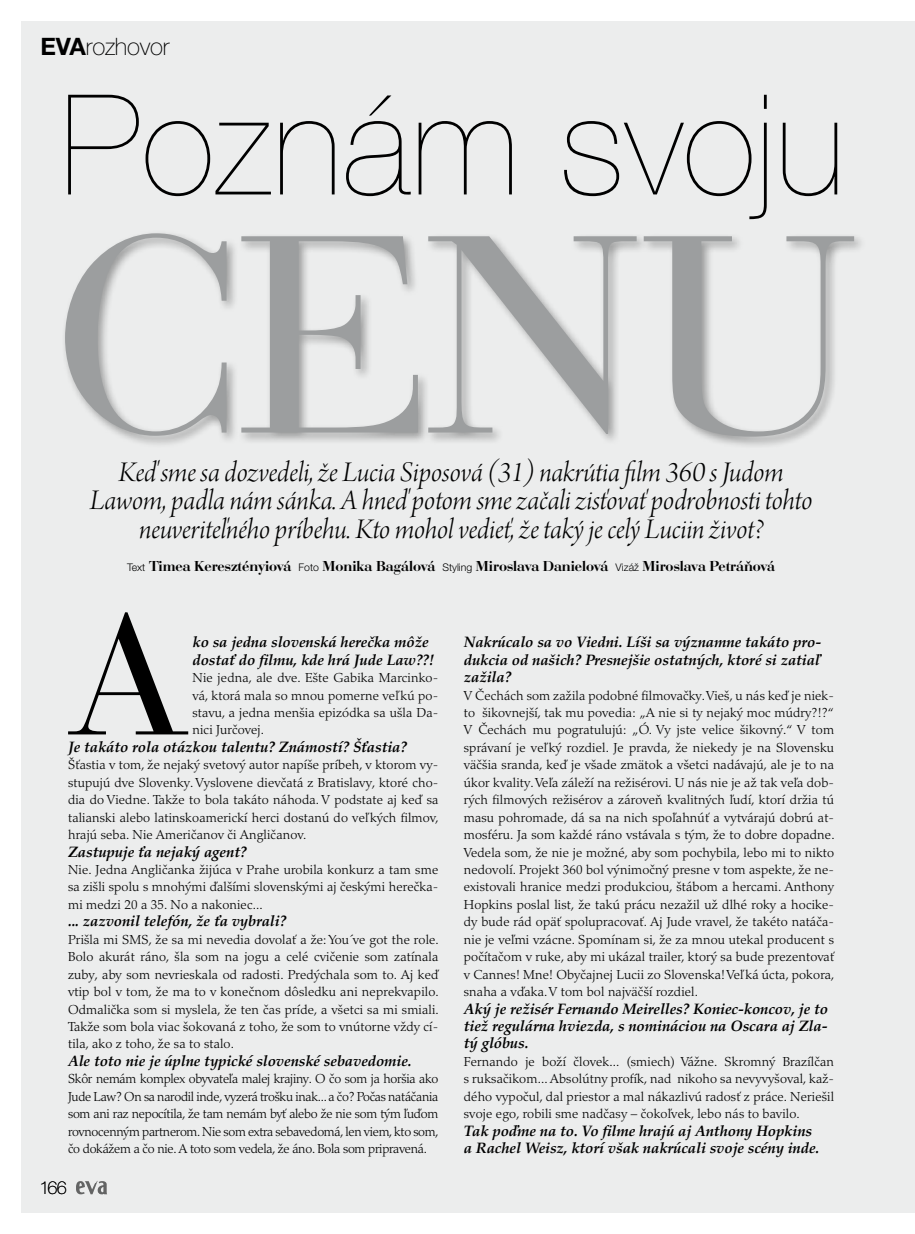
<style>
.page{position:relative;width:915px;height:1234px;background:#fff}
.page>*{position:absolute;margin:0;border:0;box-sizing:border-box;transform-origin:0 0}
.t1{font:294.15px "Bauer Bod DCE";color:#9c9e9f}
.t2{font:200 139.5px "Helvetica Neue";letter-spacing:.005em;color:#000}
.t3{font:30px/28.5px "Arno Pro Light Italic Display";letter-spacing:-.005em;color:#000;text-align:center}
.t4{font:100 24px "Helvetica Neue";letter-spacing:-.01em;color:#000}
.t5{font:100 18px "Helvetica Neue";color:#000}
.t6{font:italic 700 15px/17.4px "Palatino Linotype";letter-spacing:-.01em;color:#000}
.t7{font:600 15px "Bauer Bod DCE";color:#000}
.t8{font:300 13.05px/17.4px "Palatino LT Pro";letter-spacing:.01em;color:#000;text-align:justify}
.s1{font-weight:700}
.s2{font-family:"Helvetica Neue";font-weight:300;font-size:10.5px}
</style>
<div class="page">
<div style="left:21px;top:21px;width:893px;height:1191px;background:#eceded"></div>
<svg style="left:76px;top:1181px;width:31px;height:12px"></svg>
<div style="left:61px;top:230px;width:805px;height:219px;background:#000;opacity:.35"></div>
<svg style="left:68px;top:612px;width:120px;height:122px"></svg>
<h3 class="t4" style="left:40px;top:33px;width:131px"><span class="s1">EVA</span>rozhovor</h3>
<h2 class="t2" style="left:61px;top:64px;width:785px">Poznám svoju</h2>
<h1 class="t1" style="left:54px;top:166px;width:801px">CENU</h1>
<h3 class="t3" style="left:90px;top:459px;width:724px">Keď sme sa dozvedeli, že Lucia Siposová (31) nakrútia film 360 s Judom<br>Lawom, padla nám sánka. A hneď potom sme začali zisťovať podrobnosti tohto neuveriteľného príbehu. Kto mohol vedieť, že taký je celý Luciin život?</h3>
<p class="t7" style="left:127px;top:557px;width:649px"><span class="s2">Text</span> Timea Keresztényiová <span class="s2">Foto</span> Monika Bagálová <span class="s2">Styling</span> Miroslava Danielová <span class="s2">Vizáž</span> Miroslava Petráňová</p>
<p class="t6" style="left:192px;top:632px;width:243px">ko sa jedna slovenská herečka môže dostať do filmu, kde hrá Jude Law??!</p>
<p class="t8" style="left:192px;top:669px;width:247px">Nie jedna, ale dve. Ešte Gabika Marcinko&shy;vá, ktorá mala so mnou pomerne veľ kú po&shy;stavu, a jedna menšia epizódka sa ušla Da&shy;nici Jurčovej.</p>
<p class="t6" style="left:68px;top:737px;width:340px">Je takáto rola otázkou talentu? Známostí? Šťastia?</p>
<p class="t8" style="left:68px;top:756px;width:372px">Šťastia v tom, že nejaký svetový autor napíše príbeh, v ktorom vy&shy;stupujú dve Slovenky. Vyslovene dievčatá z Bratislavy, ktoré cho&shy;dia do Viedne. Takže to bola takáto náhoda. V podstate aj keď sa talianski alebo latinskoamerickí herci dostanú do veľ kých filmov, hrajú seba. Nie Američanov či Angličanov.</p>
<p class="t6" style="left:68px;top:842px;width:180px">Zastupuje ťa nejaký agent?</p>
<p class="t8" style="left:68px;top:860px;width:371px">Nie. Jedna Angličanka žijúca v Prahe urobila konkurz a tam sme sa zišli spolu s mnohými ďalšími slovenskými aj českými herečka&shy;mi medzi 20 a 35. No a nakoniec...</p>
<p class="t6" style="left:68px;top:911px;width:220px">... zazvonil telefón, že ťa vybrali?</p>
<p class="t8" style="left:68px;top:930px;width:372px">Prišla mi SMS, že sa mi nevedia dovolať a že: You´ve got the role.<br>Bolo akurát ráno, šla som na jogu a celé cvičenie som zatínala zuby, aby som nevrieskala od radosti. Predýchala som to. Aj keď vtip bol v tom, že ma to v konečnom dôsledku ani neprekvapilo.<br>Odmalička som si myslela, že ten čas príde, a všetci sa mi smiali.<br>Takže som bola viac šokovaná z toho, že som to vnútorne vždy cí&shy;tila, ako z toho, že sa to stalo.</p>
<p class="t6" style="left:68px;top:1051px;width:345px">Ale toto nie je úplne typické slovenské sebavedomie.</p>
<p class="t8" style="left:68px;top:1069px;width:372px">Skôr nemám komplex obyvateľa malej krajiny. O čo som ja horšia ako Jude Law? On sa narodil inde, vyzerá trošku inak... a čo? Počas natáčania som ani raz nepocítila, že tam nemám byť alebo že nie som tým ľuďom rovnocenným partnerom. Nie som extra sebavedomá, len viem, kto som, čo dokážem a čo nie. A toto som vedela, že áno. Bola som pripravená.</p>
<h3 class="t5" style="left:39px;top:1177px;width:29px">166</h3>
<p class="t6" style="left:463px;top:632px;width:358px;text-align:justify">Nakrúcalo sa vo Viedni. Líši sa významne takáto pro&shy;dukcia od našich? Presnejšie ostatných, ktoré si zatiaľ zažila?</p>
<p class="t8" style="left:463px;top:686px;width:372px">V Čechách som zažila podobné filmovačky. Vieš, u nás keď je niek&shy;to šikovnejší, tak mu povedia: „A nie si ty nejaký moc múdry?!?“ V Čechách mu pogratulujú: „Ó. Vy jste velice šikovný.“ V tom správaní je veľ ký rozdiel. Je pravda, že niekedy je na Slovensku väčšia sranda, keď je všade zmätok a všetci nadávajú, ale je to na úkor kvality. Veľa záleží na režisérovi. U nás nie je až tak veľa dob&shy;rých filmových režisérov a zároveň kvalitných ľudí, ktorí držia tú masu pohromade, dá sa na nich spoľahnúť a vytvárajú dobrú at&shy;mosféru. Ja som každé ráno vstávala s tým, že to dobre dopadne.<br>Vedela som, že nie je možné, aby som pochybila, lebo mi to nikto nedovolí. Projekt 360 bol výnimočný presne v tom aspekte, že ne&shy;existovali hranice medzi produkciou, štábom a hercami. Anthony Hopkins poslal list, že takú prácu nezažil už dlhé roky a hocike&shy;dy bude rád opäť spolupracovať. Aj Jude vravel, že takéto natáča&shy;nie je veľmi vzácne. Spomínam si, že za mnou utekal producent s počítačom v ruke, aby mi ukázal trailer, ktorý sa bude prezentovať v Cannes! Mne! Obyčajnej Lucii zo Slovenska! Veľ ká úcta, pokora, snaha a vďaka. V tom bol najväčší rozdiel.</p>
<p class="t6" style="left:463px;top:998px;width:365px;text-align:justify">Aký je režisér Fernando Meirelles? Koniec-koncov, je to tiež regulárna hviezda, s nomináciou na Oscara aj Zla&shy;tý glóbus.</p>
<p class="t8" style="left:463px;top:1052px;width:371px">Fernando je boží človek... (smiech) Vážne. Skromný Brazílčan s ruksačikom... Absolútny profík, nad nikoho sa nevyvyšoval, kaž&shy;dého vypočul, dal priestor a mal nákazlivú radosť z práce. Neriešil svoje ego, robili sme nadčasy – čokoľvek, lebo nás to bavilo.</p>
<p class="t6" style="left:463px;top:1120px;width:357px">Tak poďme na to. Vo filme hrajú aj Anthony Hopkins a Rachel Weisz, ktorí však nakrúcali svoje scény inde.</p>
</div>
